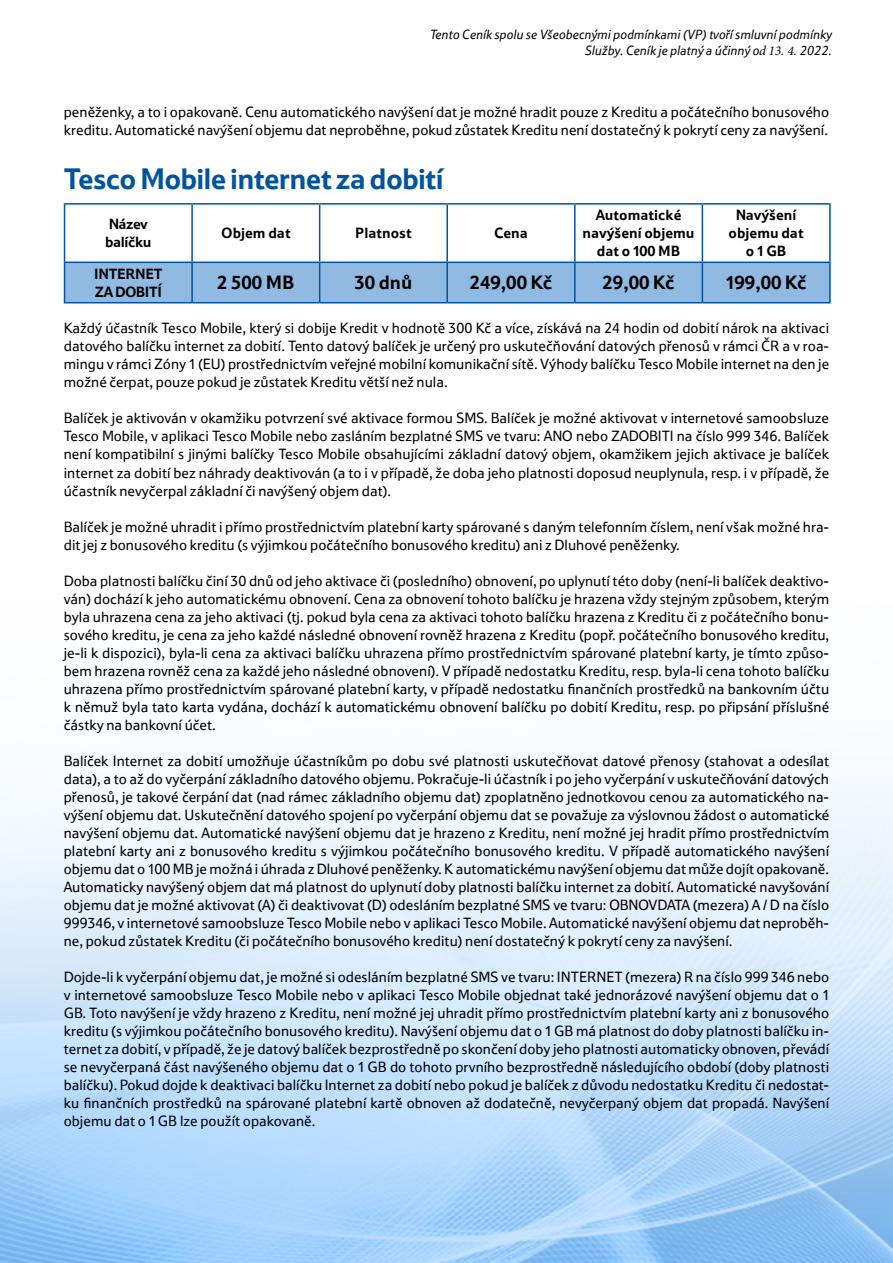
<style>
.page{position:relative;width:893px;height:1263px;background:#fff}
.page>*{position:absolute;margin:0;border:0;box-sizing:border-box;transform-origin:0 0}
.t1{font:700 30px "Tesco OT";letter-spacing:-.03em;color:#00539f}
.t2{font:700 19.5px "Tesco OT";color:#000}
.t3{font:15px/18px "Tesco OT";color:#000;text-align:justify}
.t4{font:700 15px/18px "Tesco OT";color:#000;text-align:center}
.t5{font:700 15px/18px "Tesco OT";letter-spacing:-.02em;color:#000}
.t6{font:700 15px/18px "Tesco OT";letter-spacing:-.025em;color:#000}
.t7{font:italic 13.5px/16.2px "Tesco OT";color:#000;text-align:right}
.s1{font-family:"Minion Pro"}
</style>
<div class="page">
<img style="left:0;top:774px;width:893px;height:489px">
<div style="left:65px;top:263px;width:764px;height:39px;background:#91bae3"></div>
<hr style="left:64px;top:203px;width:128px;height:2px;background:#00539f">
<hr style="left:64px;top:205px;width:1px;height:57px;background:#00539f">
<hr style="left:192px;top:203px;width:128px;height:2px;background:#00539f">
<hr style="left:191px;top:205px;width:2px;height:57px;background:#00539f">
<hr style="left:320px;top:203px;width:127px;height:2px;background:#00539f">
<hr style="left:319px;top:205px;width:1px;height:57px;background:#00539f">
<hr style="left:447px;top:203px;width:128px;height:2px;background:#00539f">
<hr style="left:446px;top:205px;width:2px;height:57px;background:#00539f">
<hr style="left:575px;top:203px;width:127px;height:2px;background:#00539f">
<hr style="left:574px;top:205px;width:2px;height:57px;background:#00539f">
<hr style="left:702px;top:203px;width:129px;height:2px;background:#00539f">
<hr style="left:702px;top:205px;width:1px;height:57px;background:#00539f">
<hr style="left:829px;top:205px;width:2px;height:57px;background:#00539f">
<hr style="left:64px;top:262px;width:128px;height:1px;background:#00539f">
<hr style="left:64px;top:263px;width:1px;height:39px;background:#00539f">
<hr style="left:192px;top:262px;width:128px;height:1px;background:#00539f">
<hr style="left:191px;top:263px;width:2px;height:39px;background:#00539f">
<hr style="left:320px;top:262px;width:127px;height:1px;background:#00539f">
<hr style="left:319px;top:263px;width:1px;height:39px;background:#00539f">
<hr style="left:447px;top:262px;width:128px;height:1px;background:#00539f">
<hr style="left:446px;top:263px;width:2px;height:39px;background:#00539f">
<hr style="left:575px;top:262px;width:127px;height:1px;background:#00539f">
<hr style="left:574px;top:263px;width:2px;height:39px;background:#00539f">
<hr style="left:702px;top:262px;width:129px;height:1px;background:#00539f">
<hr style="left:702px;top:263px;width:1px;height:39px;background:#00539f">
<hr style="left:829px;top:263px;width:2px;height:39px;background:#00539f">
<hr style="left:64px;top:302px;width:128px;height:1px;background:#00539f">
<hr style="left:192px;top:302px;width:128px;height:1px;background:#00539f">
<hr style="left:320px;top:302px;width:127px;height:1px;background:#00539f">
<hr style="left:447px;top:302px;width:128px;height:1px;background:#00539f">
<hr style="left:575px;top:302px;width:127px;height:1px;background:#00539f">
<hr style="left:702px;top:302px;width:129px;height:1px;background:#00539f">
<p class="t7" style="left:429px;top:26px;width:404px">Tento Ceník spolu se Všeobecnými podmínkami (VP) tvoří smluvní podmínky<br>Služby. Ceník je platný a účinný o<span class="s1">d 13. 4.</span> 2022.</p>
<p class="t3" style="left:64px;top:102px;width:767px">peněženky, a to i opakovaně. Cenu automatického navýšení dat je možné hradit pouze z Kreditu a počátečního bonusového kreditu. Automatické navýšení objemu dat neproběhne, pokud zůstatek Kreditu není dostatečný k pokrytí ceny za navýšení.</p>
<h1 class="t1" style="left:64px;top:159px;width:382px">Tesco Mobile internet za dobití</h1>
<p class="t6" style="left:105px;top:215px;width:48px">Název balíčku</p>
<p class="t4" style="left:221px;top:224px;width:71px">Objem dat</p>
<p class="t4" style="left:355px;top:224px;width:58px">Platnost</p>
<p class="t4" style="left:494px;top:224px;width:35px">Cena</p>
<p class="t4" style="left:583px;top:206px;width:113px">Automatické navýšení objemu dat o 100 MB</p>
<p class="t4" style="left:729px;top:206px;width:77px">Navýšení objemu dat o 1 GB</p>
<p class="t5" style="left:94px;top:264px;width:70px">INTERNET<br>ZA DOBITÍ</p>
<h2 class="t2" style="left:217px;top:270px;width:79px">2 500 MB</h2>
<h2 class="t2" style="left:354px;top:270px;width:59px">30 dnů</h2>
<h2 class="t2" style="left:470px;top:270px;width:84px">249,00 Kč</h2>
<h2 class="t2" style="left:602px;top:270px;width:74px">29,00 Kč</h2>
<h2 class="t2" style="left:726px;top:270px;width:83px">199,00 Kč</h2>
<p class="t3" style="left:64px;top:319px;width:767px">Každý účastník Tesco Mobile, který si dobije Kredit v hodnotě 300 Kč a více, získává na 24 hodin od dobití nárok na aktivaci datového balíčku internet za dobití. Tento datový balíček je určený pro uskutečňování datových přenosů v rámci ČR a v roa&shy;mingu v rámci Zóny 1 (EU) prostřednictvím veřejné mobilní komunikační sítě. Výhody balíčku Tesco Mobile internet na den je možné čerpat, pouze pokud je zůstatek Kreditu větší než nula.</p>
<p class="t3" style="left:64px;top:409px;width:767px">Balíček je aktivován v okamžiku potvrzení své aktivace formou SMS. Balíček je možné aktivovat v internetové samoobsluze Tesco Mobile, v aplikaci Tesco Mobile nebo zasláním bezplatné SMS ve tvaru: ANO nebo ZADOBITI na číslo 999 346. Balíček není kompatibilní s jinými balíčky Tesco Mobile obsahujícími základní datový objem, okamžikem jejich aktivace je balíček internet za dobití bez náhrady deaktivován (a to i v případě, že doba jeho platnosti doposud neuplynula, resp. i v případě, že účastník nevyčerpal základní či navýšený objem dat).</p>
<p class="t3" style="left:64px;top:517px;width:767px">Balíček je možné uhradit i přímo prostřednictvím platební karty spárované s daným telefonním číslem, není však možné hra&shy;dit jej z bonusového kreditu (s výjimkou počátečního bonusového kreditu) ani z Dluhové peněženky.</p>
<p class="t3" style="left:64px;top:571px;width:767px">Doba platnosti balíčku činí 30 dnů od jeho aktivace či (posledního) obnovení, po uplynutí této doby (není-li balíček deaktivo&shy;ván) dochází k jeho automatickému obnovení. Cena za obnovení tohoto balíčku je hrazena vždy stejným způsobem, kterým byla uhrazena cena za jeho aktivaci (tj. pokud byla cena za aktivaci tohoto balíčku hrazena z Kreditu či z počátečního bonu&shy;sového kreditu, je cena za jeho každé následné obnovení rovněž hrazena z Kreditu (popř. počátečního bonusového kreditu, je-li k dispozici), byla-li cena za aktivaci balíčku uhrazena přímo prostřednictvím spárované platební karty, je tímto způso&shy;bem hrazena rovněž cena za každé jeho následné obnovení). V případě nedostatku Kreditu, resp. byla-li cena tohoto balíčku uhrazena přímo prostřednictvím spárované platební karty, v případě nedostatku finančních prostředků na bankovním účtu k němuž byla tato karta vydána, dochází k automatickému obnovení balíčku po dobití Kreditu, resp. po připsání příslušné částky na bankovní účet.</p>
<p class="t3" style="left:64px;top:751px;width:767px">Balíček Internet za dobití umožňuje účastníkům po dobu své platnosti uskutečňovat datové přenosy (stahovat a odesílat data), a to až do vyčerpání základního datového objemu. Pokračuje-li účastník i po jeho vyčerpání v uskutečňování datových přenosů, je takové čerpání dat (nad rámec základního objemu dat) zpoplatněno jednotkovou cenou za automatického na&shy;výšení objemu dat. Uskutečnění datového spojení po vyčerpání objemu dat se považuje za výslovnou žádost o automatické navýšení objemu dat. Automatické navýšení objemu dat je hrazeno z Kreditu, není možné jej hradit přímo prostřednictvím platební karty ani z bonusového kreditu s výjimkou počátečního bonusového kreditu. V případě automatického navýšení objemu dat o 100 MB je možná i úhrada z Dluhové peněženky. K automatickému navýšení objemu dat může dojít opakovaně.<br>Automaticky navýšený objem dat má platnost do uplynutí doby platnosti balíčku internet za dobití. Automatické navyšování objemu dat je možné aktivovat (A) či deaktivovat (D) odesláním bezplatné SMS ve tvaru: OBNOVDATA (mezera) A / D na číslo 999346, v internetové samoobsluze Tesco Mobile nebo v aplikaci Tesco Mobile. Automatické navýšení objemu dat neproběh&shy;ne, pokud zůstatek Kreditu (či počátečního bonusového kreditu) není dostatečný k pokrytí ceny za navýšení.</p>
<p class="t3" style="left:64px;top:967px;width:767px">Dojde-li k vyčerpání objemu dat, je možné si odesláním bezplatné SMS ve tvaru: INTERNET (mezera) R na číslo 999 346 nebo v internetové samoobsluze Tesco Mobile nebo v aplikaci Tesco Mobile objednat také jednorázové navýšení objemu dat o 1<br>GB. Toto navýšení je vždy hrazeno z Kreditu, není možné jej uhradit přímo prostřednictvím platební karty ani z bonusového kreditu (s výjimkou počátečního bonusového kreditu). Navýšení objemu dat o 1 GB má platnost do doby platnosti balíčku in&shy;ternet za dobití, v případě, že je datový balíček bezprostředně po skončení doby jeho platnosti automaticky obnoven, převádí se nevyčerpaná část navýšeného objemu dat o 1 GB do tohoto prvního bezprostředně následujícího období (doby platnosti balíčku). Pokud dojde k deaktivaci balíčku Internet za dobití nebo pokud je balíček z důvodu nedostatku Kreditu či nedostat&shy;ku finančních prostředků na spárované platební kartě obnoven až dodatečně, nevyčerpaný objem dat propadá. Navýšení objemu dat o 1 GB lze použít opakovaně.</p>
</div>
